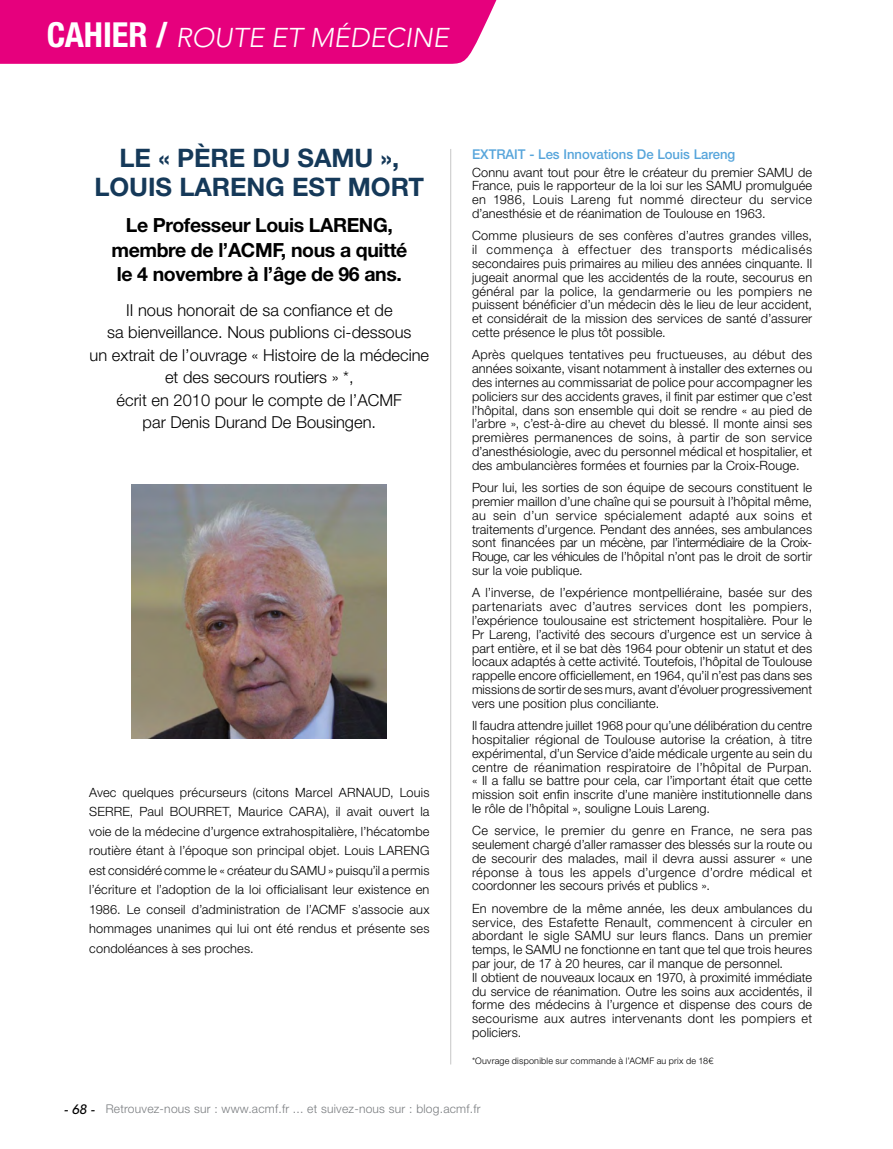
<style>
.page{position:relative;width:893px;height:1149px;background:#fff}
.page>*{position:absolute;margin:0;border:0;box-sizing:border-box;transform-origin:0 0}
.t1{font:italic 300 27px "Avenir LT Std";color:#fff}
.t2{font:700 25.5px/28.5px "Helvetica Neue LT Std";letter-spacing:-.005em;color:#153959;text-align:center}
.t3{font:700 19.5px/24px "Helvetica Neue LT Std";letter-spacing:-.02em;color:#000;text-align:center}
.t4{font:300 16.5px/22.5px "Helvetica Neue LT Std";color:#000;text-align:center}
.t5{font:500 13.5px "Helvetica Neue LT Std";letter-spacing:-.005em;color:#57a5db}
.t6{font:300 12.75px/13.8px "Helvetica Neue LT Std";letter-spacing:.01em;color:#000;text-align:justify}
.t7{font:300 12px "Helvetica Neue LT Std";letter-spacing:.02em;color:#7a7d80}
.t8{font:300 9px "Helvetica Neue LT Std";letter-spacing:.025em;color:#000}
.s1{font-family:"Helvetica Neue LT Std";font-weight:700;font-style:normal;font-stretch:condensed;font-size:34.5px}
.s2{font-family:"Avenir LT Std";font-weight:500;font-style:italic;font-size:13.5px;color:#000}
</style>
<div class="page">
<hr style="left:450px;top:149px;width:1px;height:915px;background:#c6c6c6">
<img style="left:132px;top:484px;width:255px;height:254px">
<div style="left:0;top:0;width:497px;height:64px;background:#e6007d"></div>
<h1 class="t1" style="left:47px;top:21px;width:322px"><span class="s1">CAHIER /</span> ROUTE ET MÉDEC</h1>
<h1 class="t1" style="left:405px;top:21px;width:44px">INE</h1>
<h2 class="t2" style="left:94px;top:143px;width:331px">LE « PÈRE DU SAMU »,<br>LOUIS LARENG EST MORT</h2>
<h3 class="t3" style="left:111px;top:213px;width:297px">Le Professeur Louis LARENG, membre de l’ACMF, nous a quitté le 4 novembre à l’âge de 96 ans.</h3>
<p class="t4" style="left:90px;top:298px;width:341px">II nous honorait de sa confiance et de<br>sa bienveillance. Nous publions ci-dessous<br>un extrait de l’ouvrage « Histoire de la médecine et des secours routiers » *,<br>écrit en 2010 pour le compte de l’ACMF<br>par Denis Durand De Bousingen.</p>
<p class="t6" style="left:89px;top:782px;width:342px;line-height:19.5px">Avec quelques précurseurs (citons Marcel ARNAUD, Louis SERRE, Paul BOURRET, Maurice CARA), il avait ouvert la voie de la médecine d’urgence extrahospitalière, l’hécatombe routière étant à l’époque son principal objet. Louis LARENG est considéré comme le « créateur du SAMU » puisqu’il a permis l’écriture et l’adoption de la loi officialisant leur existence en 1986. Le conseil d’administration de l’ACMF s’associe aux hommages unanimes qui lui ont été rendus et présente ses condoléances à ses proches.</p>
<p class="t5" style="left:472px;top:146px;width:265px">EXTRAIT - Les Innovations De Louis Lareng</p>
<p class="t6" style="left:472px;top:165px;width:342px">Connu avant tout pour être le créateur du premier SAMU de France, puis le rapporteur de la loi sur les SAMU promulguée en 1986, Louis Lareng fut nommé directeur du service d’anesthésie et de réanimation de Toulouse en 1963.</p>
<p class="t6" style="left:472px;top:228px;width:342px">Comme plusieurs de ses confères d’autres grandes villes, il commença à effectuer des transports médicalisés secondaires puis primaires au milieu des années cinquante. Il jugeait anormal que les accidentés de la route, secourus en général par la police, la gendarmerie ou les pompiers ne puissent bénéficier d’un médecin dès le lieu de leur accident, et considérait de la mission des services de santé d’assurer cette présence le plus tôt possible.</p>
<p class="t6" style="left:472px;top:347px;width:342px">Après quelques tentatives peu fructueuses, au début des années soixante, visant notamment à installer des externes ou des internes au commissariat de police pour accompagner les policiers sur des accidents graves, il finit par estimer que c’est l’hôpital, dans son ensemble qui doit se rendre « au pied de l’arbre », c’est-à-dire au chevet du blessé. Il monte ainsi ses premières permanences de soins, à partir de son service d’anesthésiologie, avec du personnel médical et hospitalier, et des ambulancières formées et fournies par la Croix-Rouge.</p>
<p class="t6" style="left:472px;top:480px;width:342px">Pour lui, les sorties de son équipe de secours constituent le premier maillon d’une chaîne qui se poursuit à l’hôpital même, au sein d’un service spécialement adapté aux soins et traitements d’urgence. Pendant des années, ses ambulances sont financées par un mécène, par l’intermédiaire de la Croix-Rouge, car les véhicules de l’hôpital n’ont pas le droit de sortir sur la voie publique.</p>
<p class="t6" style="left:472px;top:585px;width:342px">A l’inverse, de l’expérience montpelliéraine, basée sur des partenariats avec d’autres services dont les pompiers, l’expérience toulousaine est strictement hospitalière. Pour le Pr Lareng, l’activité des secours d’urgence est un service à part entière, et il se bat dès 1964 pour obtenir un statut et des locaux adaptés à cette activité. Toutefois, l’hôpital de Toulouse rappelle encore officiellement, en 1964, qu’il n’est pas dans ses missions de sortir de ses murs, avant d’évoluer progressivement vers une position plus conciliante.</p>
<p class="t6" style="left:472px;top:718px;width:342px">Il faudra attendre juillet 1968 pour qu’une délibération du centre hospitalier régional de Toulouse autorise la création, à titre expérimental, d’un Service d’aide médicale urgente au sein du centre de réanimation respiratoire de l’hôpital de Purpan. « Il a fallu se battre pour cela, car l’important était que cette mission soit enfin inscrite d’une manière institutionnelle dans le rôle de l’hôpital », souligne Louis Lareng.</p>
<p class="t6" style="left:472px;top:823px;width:342px">Ce service, le premier du genre en France, ne sera pas seulement chargé d’aller ramasser des blessés sur la route ou de secourir des malades, mail il devra aussi assurer « une réponse à tous les appels d’urgence d’ordre médical et coordonner les secours privés et publics ».</p>
<p class="t6" style="left:472px;top:900px;width:342px;text-align:left">En novembre de la même année, les deux ambulances du service, des Estafette Renault, commencent à circuler en abordant le sigle SAMU sur leurs flancs. Dans un premier temps, le SAMU ne fonctionne en tant que tel que trois heures par jour, de 17 à 20 heures, car il manque de personnel.<br>Il obtient de nouveaux locaux en 1970, à proximité immédiate du service de réanimation. Outre les soins aux accidentés, il forme des médecins à l’urgence et dispense des cours de secourisme aux autres intervenants dont les pompiers et policiers.</p>
<p class="t8" style="left:472px;top:1055px;width:243px">*Ouvrage disponible sur commande à l’ACMF au prix de 18€</p>
<p class="t7" style="left:64px;top:1100px;width:418px"><span class="s2">- 68 -</span> Retrouvez-nous sur : www.acmf.fr ... et suivez-nous sur : blog.acmf.fr</p>
</div>
